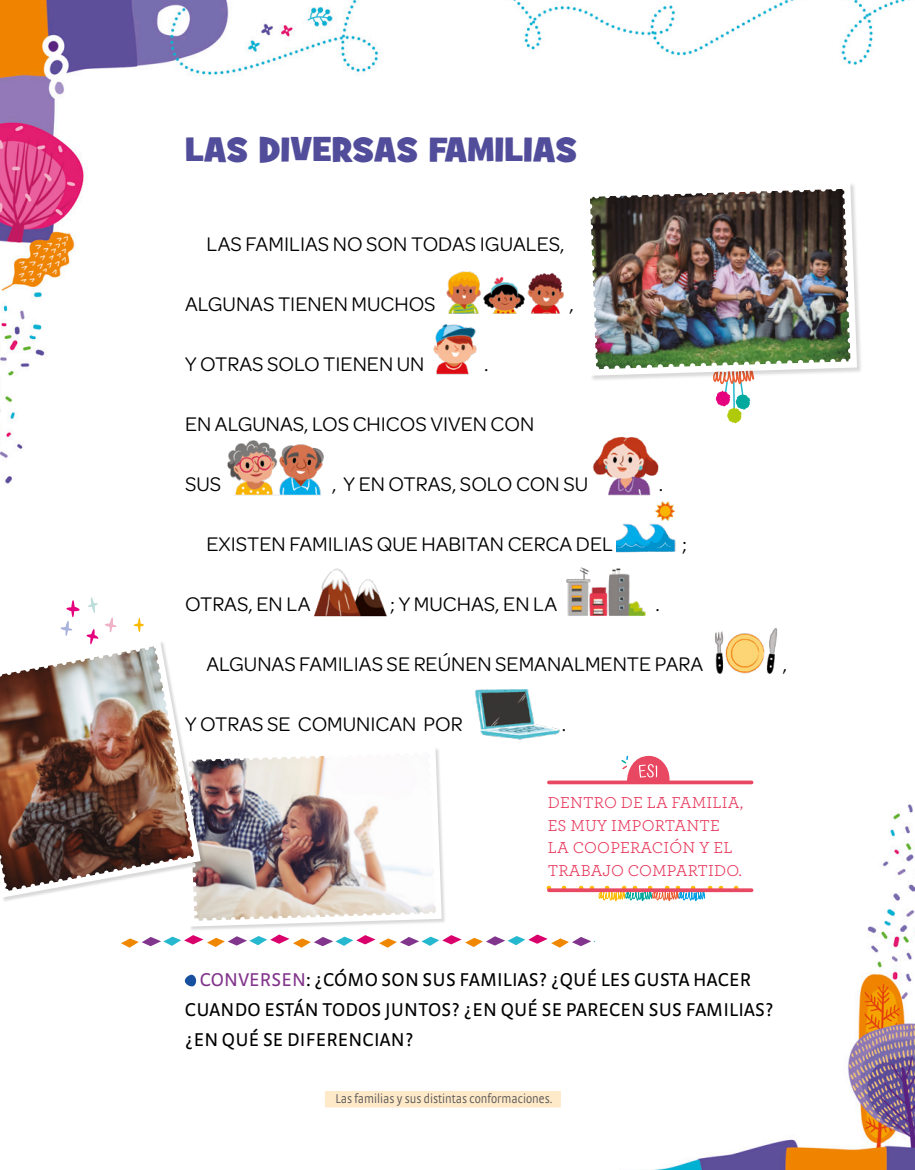
<style>
.page{position:relative;width:915px;height:1170px;background:#fff}
.page>*{position:absolute;margin:0;border:0;box-sizing:border-box;transform-origin:0 0}
.Titulo_SOC-CAPS{font:34.5px "Grilled Cheese BTN";letter-spacing:.015em;color:#514d9b}
.desarrollo_txt-nosLe{font:21px "Omnes";color:#000}
.act_consigna_MAY{font:19.5px/30px "Strada OT";letter-spacing:.01em;color:#000}
.esi_MAY{font:16.5px/22.5px "Archer";letter-spacing:.01em;color:#e73358}
.Contenidos_curricula{font:300 condensed 13.5px "Strada OT";color:#565655}
.s1{color:#82358c}
</style>
<div class="page">
<svg style="left:121px;top:934px;width:474px;height:13px"></svg>
<img style="left:642px;top:804px;width:272px;height:365px">
<img style="left:0;top:0;width:381px;height:484px">
<img style="left:513px;top:0;width:397px;height:65px">
<svg style="left:184px;top:974px;width:12px;height:12px"></svg>
<img style="left:446px;top:271px;width:118px;height:43px">
<img style="left:433px;top:324px;width:44px;height:51px">
<img style="left:225px;top:437px;width:107px;height:59px">
<img style="left:593px;top:436px;width:65px;height:60px">
<img style="left:616px;top:501px;width:60px;height:52px">
<img style="left:320px;top:568px;width:60px;height:29px">
<img style="left:566px;top:567px;width:80px;height:49px">
<img style="left:715px;top:628px;width:63px;height:46px">
<img style="left:475px;top:689px;width:85px;height:51px">
<svg style="left:855px;top:214px;width:4px;height:158px"></svg>
<img style="left:590px;top:184px;width:265px;height:239px">
<svg style="left:548px;top:885px;width:203px;height:16px"></svg>
<svg style="left:548px;top:780px;width:203px;height:4px"></svg>
<svg style="left:548px;top:888px;width:203px;height:4px"></svg>
<svg style="left:620px;top:755px;width:49px;height:29px"></svg>
<svg style="left:190px;top:822px;width:254px;height:107px"></svg>
<img style="left:0;top:597px;width:441px;height:327px">
<div style="left:325px;top:1090px;width:235px;height:17px;background:#fee9c9"></div>
<p class="Titulo_SOC-CAPS" style="left:185px;top:127px;width:393px">LAS DIVERSAS FAMILIAS</p>
<p class="desarrollo_txt-nosLe" style="left:206px;top:230px;width:359px">LAS FAMILIAS NO SON TODAS IGUALES,</p>
<p class="desarrollo_txt-nosLe" style="left:185px;top:290px;width:252px">ALGUNAS TIENEN MUCHOS</p>
<p class="desarrollo_txt-nosLe" style="left:185px;top:350px;width:241px">Y OTRAS SOLO TIENEN UN</p>
<p class="desarrollo_txt-nosLe" style="left:484px;top:350px;width:6px">.</p>
<p class="desarrollo_txt-nosLe" style="left:185px;top:410px;width:350px">EN ALGUNAS, LOS CHICOS VIVEN CON</p>
<p class="desarrollo_txt-nosLe" style="left:569px;top:290px;width:6px">,</p>
<p class="desarrollo_txt-nosLe" style="left:185px;top:470px;width:38px">SUS</p>
<p class="desarrollo_txt-nosLe" style="left:332px;top:470px;width:257px">, Y EN OTRAS, SOLO CON SU</p>
<p class="desarrollo_txt-nosLe" style="left:658px;top:470px;width:6px">.</p>
<p class="desarrollo_txt-nosLe" style="left:206px;top:530px;width:408px">EXISTEN FAMILIAS QUE HABITAN CERCA DEL</p>
<p class="desarrollo_txt-nosLe" style="left:682px;top:530px;width:7px">;</p>
<p class="desarrollo_txt-nosLe" style="left:185px;top:590px;width:127px">OTRAS, EN LA</p>
<p class="desarrollo_txt-nosLe" style="left:390px;top:590px;width:168px">; Y MUCHAS, EN LA</p>
<p class="desarrollo_txt-nosLe" style="left:655px;top:590px;width:6px">.</p>
<p class="desarrollo_txt-nosLe" style="left:206px;top:650px;width:498px">ALGUNAS FAMILIAS SE REÚNEN SEMANALMENTE PARA</p>
<p class="desarrollo_txt-nosLe" style="left:185px;top:710px;width:279px">Y OTRAS SE COMUNICAN POR</p>
<p class="desarrollo_txt-nosLe" style="left:561px;top:710px;width:6px">.</p>
<p class="esi_MAY" style="left:547px;top:790px;width:196px">DENTRO DE LA FAMILIA,<br>ES MUY IMPORTANTE<br>LA COOPERACIÓN Y EL<br>TRABAJO COMPARTIDO.</p>
<p class="desarrollo_txt-nosLe" style="left:782px;top:650px;width:6px">,</p>
<p class="act_consigna_MAY" style="left:185px;top:964px;width:590px;text-indent:15px"><span class="s1">CONVERSEN</span>: ¿CÓMO SON SUS FAMILIAS? ¿QUÉ LES GUSTA HACER<br>CUANDO ESTÁN TODOS JUNTOS? ¿EN QUÉ SE PARECEN SUS FAMILIAS? ¿EN QUÉ SE DIFERENCIAN?</p>
<p class="Contenidos_curricula" style="left:335px;top:1091px;width:218px">Las familias y sus distintas conformaciones.</p>
</div>
